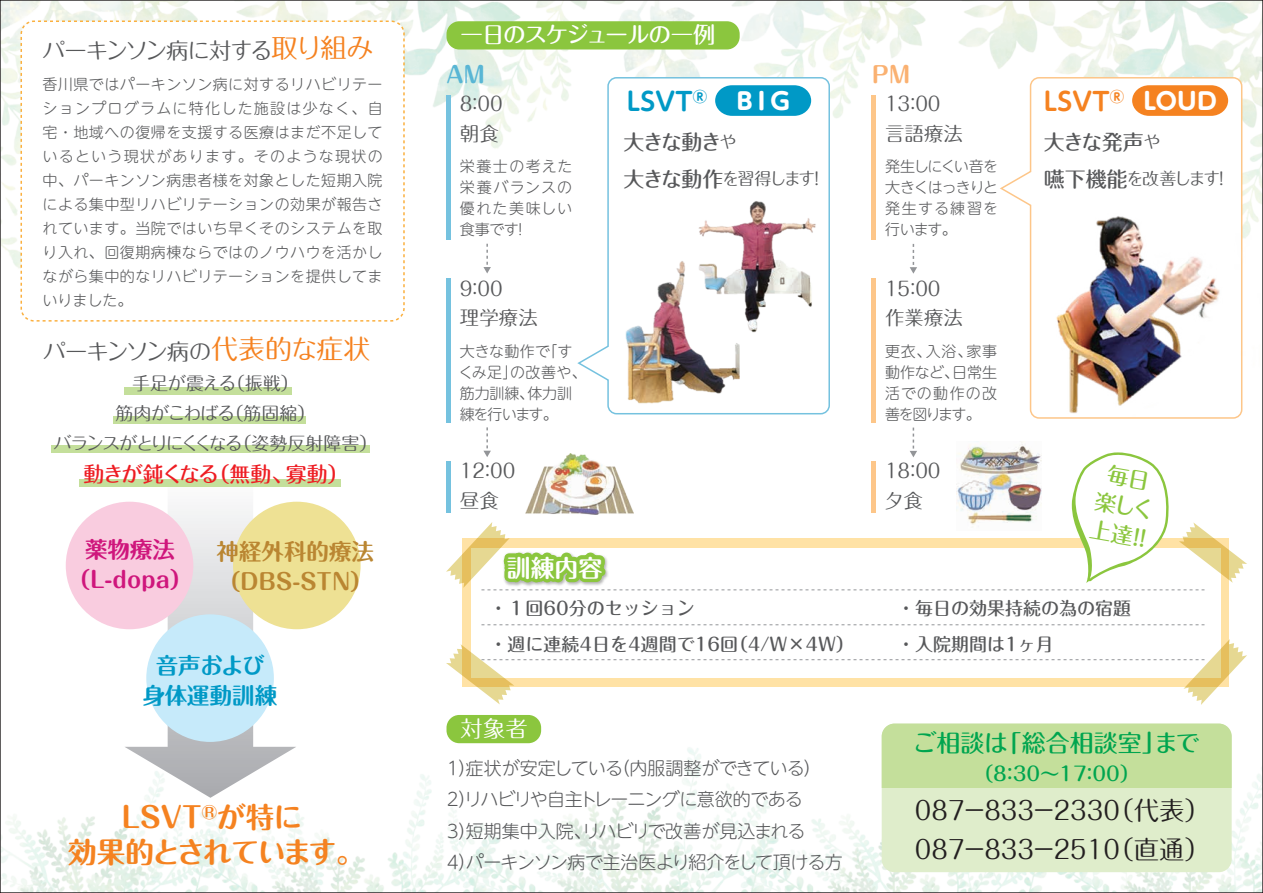
<style>
.page{position:relative;width:1263px;height:893px;background:#fff}
.page>*{position:absolute;margin:0;border:0;box-sizing:border-box;transform-origin:0 0}
.t1{font:700 28.65px/34.3px "Maru Fo Pro";letter-spacing:-.03em;color:#f58220;text-align:center}
.t2{font:25.5px/39px "Maru Fo Pro";color:#231f20}
.t3{font:700 25.2px "UD Shin M Go Pro De";color:#f58220}
.t4{font:700 25.2px "UD Shin M Go Pro De";color:#0099c6}
.t5{font:500 24px "Maru Fo Pro";color:#00a54f}
.t6{font:700 23.85px "Maru Fo Pro";color:#fff}
.t7{font:22.5px "Maru Fo Pro";letter-spacing:-.055em;color:#57585a}
.t8{font:700 22.5px/30px "Maru Fo Pro";color:#ba8632}
.t9{font:500 22.5px "Maru Fo Pro";letter-spacing:-.05em;color:#fff}
.t10{font:700 22.5px/30px "Maru Fo Pro";color:#cf167c;text-align:center}
.t11{font:700 22.5px/30px "Maru Fo Pro";color:#0099c6;text-align:center}
.t12{font:22.5px "Maru Fo Pro";color:#fff}
.t13{font:700 22.5px "Maru Fo Pro";color:#59b6d5}
.t14{font:700 22.5px "Maru Fo Pro";color:#fab171}
.t15{font:500 22.05px/28.5px "Maru Fo Pro";color:#8bc63e;text-align:center}
.t16{font:500 21px "Maru Fo Pro";letter-spacing:-.085em;color:#ee1d23}
.t17{font:500 21px "Maru Fo Pro";letter-spacing:-.085em;color:#57585a}
.t18{font:19.5px/29.8px "Maru Fo Pro";color:#57585a}
.t19{font:500 19.5px "Maru Fo Pro";color:#00a54f}
.t20{font:300 18px/31.5px "UD Shin M Go Pro";letter-spacing:-.035em;color:#57585a}
.t21{font:500 18px/36px "Maru Fo Pro";color:#57585a}
.t22{font:18px/29.7px "Maru Fo Pro";letter-spacing:-.055em;color:#57585a;text-align:center}
.t23{font:17.1px "Maru Fo Pro";letter-spacing:-.13em;color:#57585a}
.t24{font:300 15px/24px "UD Shin M Go Pro";letter-spacing:.03em;color:#57585a;text-align:justify}
.t25{font:300 15px/21px "UD Shin M Go Pro";letter-spacing:-.01em;color:#57585a}
.s1{font-size:27px;color:#f58220}
.s2{font-family:"UD Shin M Go Pro";font-size:23.4px;color:#fff}
.s3{font-weight:400;font-size:17.1px}
.s4{font-weight:500;font-size:21px}
</style>
<div class="page">
<img style="left:2px;top:2px;width:1259px;height:889px">
<svg style="left:124px;top:474px;width:172px;height:324px"></svg>
<div style="left:66px;top:502px;width:127px;height:127px;background:#f9ccdf;border-radius:50%"></div>
<div style="left:233px;top:502px;width:128px;height:127px;background:#eee194;border-radius:50%"></div>
<div style="left:146px;top:614px;width:128px;height:128px;background:#c6eafa;border-radius:50%"></div>
<svg style="left:576px;top:76px;width:255px;height:339px"></svg>
<svg style="left:998px;top:76px;width:245px;height:343px"></svg>
<div style="left:446px;top:21px;width:294px;height:28px;background:#8bc63e;border-radius:13px"></div>
<div style="left:446px;top:715px;width:95px;height:28px;background:#8bc63e;border-radius:13px"></div>
<div style="left:882px;top:724px;width:350px;height:148px;background:#dfedcb;border-radius:13px"></div>
<div style="left:882px;top:724px;width:350px;height:64px;background:#c4df9b"></div>
<div style="left:21px;top:21px;width:383px;height:300px;background:#fff;border-radius:13px"></div>
<div style="left:21px;top:21px;width:384px;height:301px;border:2px dashed #fbb03f;border-radius:13px"></div>
<div style="left:124px;top:387px;width:167px;height:8px;background:#c4df9b"></div>
<div style="left:113px;top:417px;width:193px;height:7px;background:#c4df9b"></div>
<div style="left:52px;top:446px;width:318px;height:7px;background:#c4df9b"></div>
<div style="left:79px;top:479px;width:261px;height:7px;background:#c4df9b"></div>
<img style="left:694px;top:198px;width:125px;height:137px">
<img style="left:612px;top:250px;width:127px;height:159px">
<img style="left:1033px;top:207px;width:227px;height:210px">
<div style="left:446px;top:95px;width:5px;height:145px;background:#75c2df"></div>
<div style="left:446px;top:278px;width:5px;height:145px;background:#75c2df"></div>
<hr style="left:872px;top:95px;width:4px;height:145px;background:#fdc689">
<hr style="left:872px;top:278px;width:4px;height:145px;background:#fdc689">
<svg style="left:715px;top:85px;width:96px;height:31px;background:#16a2cb"></svg>
<svg style="left:1132px;top:85px;width:96px;height:31px;background:#f58d33"></svg>
<svg style="left:483px;top:244px;width:8px;height:29px"></svg>
<svg style="left:910px;top:244px;width:7px;height:30px"></svg>
<svg style="left:446px;top:427px;width:801px;height:278px"></svg>
<h3 class="t7" style="left:43px;top:33px;width:333px">パーキンソン病に対する<span class="s1">取り組み</span></h3>
<p class="t24" style="left:43px;top:71px;width:342px">香川県ではパーキンソン病に対するリハビリテーションプログラムに特化した施設は少なく、自宅・地域への復帰を支援する医療はまだ不足しているという現状があります。そのような現状の中、パーキンソン病患者様を対象とした短期入院による集中型リハビリテーションの効果が報告されています。当院ではいち早くそのシステムを取り入れ、回復期病棟ならではのノウハウを活かしながら集中的なリハビリテーションを提供してまいりました。</p>
<h3 class="t7" style="left:43px;top:334px;width:329px">パーキンソン病の<span class="s1">代表的な症状</span></h3>
<p class="t22" style="left:54px;top:367px;width:325px">手足が震える（振戦）<br>筋肉がこわばる（筋固縮）<br>バランスがとりにくくなる（姿勢反射障害）</p>
<h3 class="t16" style="left:83px;top:457px;width:267px">動きが鈍くなる（無動、寡動）</h3>
<h3 class="t10" style="left:68px;top:532px;width:127px">薬物療法（L-dopa）</h3>
<h3 class="t8" style="left:217px;top:534px;width:159px">神経外科的療法（DBS-STN）</h3>
<h3 class="t11" style="left:143px;top:648px;width:136px">音声および身体運動訓練</h3>
<h1 class="t1" style="left:68px;top:797px;width:298px">LSVT<sup>Ⓡ</sup>が特に<br>効果的とされています。</h1>
<h3 class="t9" style="left:461px;top:17px;width:257px">一日のスケジュールの一例</h3>
<h3 class="t13" style="left:446px;top:56px;width:40px">AM</h3>
<h3 class="t14" style="left:872px;top:56px;width:40px">PM</h3>
<h3 class="t18" style="left:460px;top:86px;width:44px">8：00</h3>
<h3 class="t18" style="left:460px;top:116px;width:40px">朝食</h3>
<p class="t24" style="left:460px;top:155px;width:114px;line-height:21px">栄養士の考えた栄養バランスの優れた美味しい食事です！</p>
<h3 class="t18" style="left:460px;top:271px;width:79px">9：00<br>理学療法</h3>
<p class="t25" style="left:458px;top:340px;width:130px">大きな動作で「すくみ足」の改善や、筋力訓練、体力訓練を行います。</p>
<h3 class="t18" style="left:460px;top:453px;width:57px">1 2：00昼食</h3>
<h3 class="t6" style="left:507px;top:548px;width:97px">訓練内容</h3>
<h3 class="t4" style="left:627px;top:81px;width:165px">LSVT<sup>Ⓡ</sup> <span class="s2">B I G</span></h3>
<h3 class="t3" style="left:1044px;top:81px;width:174px">LSVT<sup>Ⓡ</sup> <span class="s2">LOUD</span></h3>
<h3 class="t18" style="left:885px;top:86px;width:79px">1 3：00言語療法</h3>
<p class="t24" style="left:885px;top:155px;width:115px;line-height:21px">発生しにくい音を大きくはっきりと発生する練習を行います。</p>
<h3 class="t17" style="left:623px;top:125px;width:115px">大きな動き<span class="s3">や</span></h3>
<p class="t23" style="left:623px;top:165px;width:203px"><span class="s4">大きな動作</span>を習得します！</p>
<h3 class="t17" style="left:1044px;top:125px;width:118px">大きな発声<span class="s3">や</span></h3>
<p class="t23" style="left:1044px;top:165px;width:188px"><span class="s4">嚥下機能</span>を改善します！</p>
<h3 class="t18" style="left:885px;top:271px;width:79px">1 5：00作業療法</h3>
<p class="t24" style="left:885px;top:340px;width:114px;line-height:21px">更衣、入浴、家事動作など、日常生活での動作の改善を図ります。</p>
<h3 class="t18" style="left:884px;top:453px;width:58px">1 8：00夕食</h3>
<h3 class="t15" style="left:1103px;top:456px;width:62px;rotate:10deg">毎日楽しく上達!!</h3>
<p class="t21" style="left:489px;top:588px;width:366px">・１回60分のセッション<br>・週に連続4日を4週間で16回（4/W×4W）</p>
<h3 class="t12" style="left:461px;top:711px;width:69px">対象者</h3>
<p class="t20" style="left:444px;top:751px;width:400px">１）症状が安定している（内服調整ができている）<br>２）リハビリや自主トレーニングに意欲的である<br>３）短期集中入院、リハビリで改善が見込まれる<br>４）パーキンソン病で主治医より紹介をして頂ける方</p>
<p class="t21" style="left:897px;top:588px;width:235px">・毎日の効果持続の為の宿題・入院期間は1ヶ月</p>
<h3 class="t5" style="left:913px;top:724px;width:288px">ご相談は「総合相談室」まで</h3>
<h3 class="t19" style="left:974px;top:759px;width:167px">（8：30～17：00）</h3>
<h2 class="t2" style="left:915px;top:788px;width:297px">087－833－2330（代表）<br>087－833－2510（直通）</h2>
</div>
